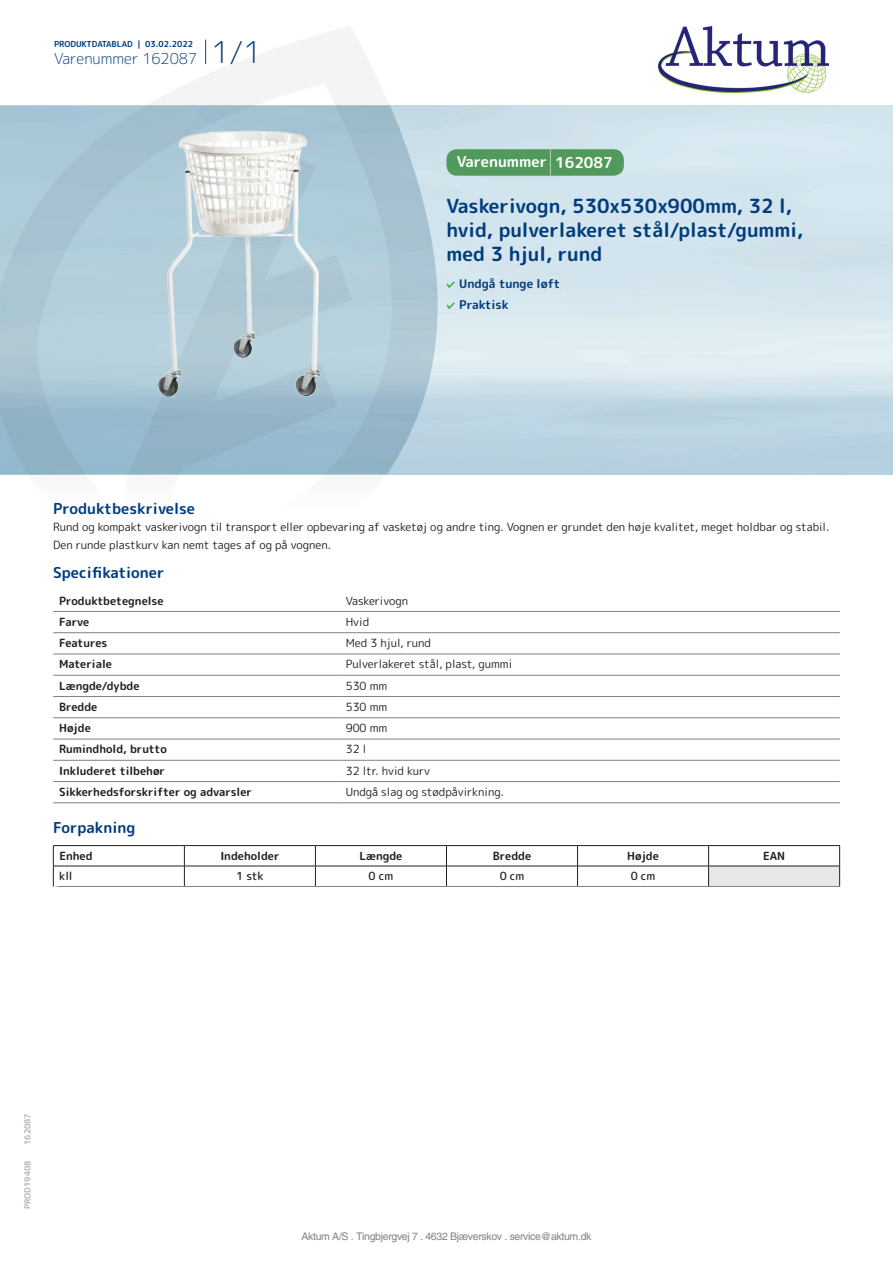
<style>
.page{position:relative;width:893px;height:1263px;background:#fff}
.page>*{position:absolute;margin:0;border:0;box-sizing:border-box;transform-origin:0 0}
.t1{font:700 19.5px/24px "Rounded Mplus 1 c";color:#013d7d}
.t2{font:700 15px "Rounded Mplus 1 c";color:#013d7d}
.t3{font:300 15px "Rounded Mplus 1 c";color:#013d7d}
.t4{font:700 15px "Rounded Mplus 1 c";color:#fff}
.t5{font:700 12px/21px "Rounded Mplus 1 c";color:#013d7d}
.t6{font:11.25px/18px "Rounded Mplus 1 c";color:#231f20}
.t7{font:700 11.25px "Rounded Mplus 1 c";color:#231f20}
.t8{font:500 11.25px "Rounded Mplus 1 c";color:#231f20}
.t9{font:10.5px "Helvetica";letter-spacing:-.03em;color:#808285}
.t10{font:700 10.5px "Rounded Mplus 1 c";color:#fff}
.t11{font:700 8.25px "Rounded Mplus 1 c";color:#013d7d}
.t12{font:700 8.25px "Rounded Mplus 1 c";color:#b2b3b7}
.s1{font-size:30px}
.s2{font-size:25.5px}
</style>
<div class="page">
<svg style="left:0;top:26px;width:439px;height:449px"></svg>
<svg style="left:0;top:106px;width:438px;height:368px;background:#a7c4d3"></svg>
<svg style="left:205px;top:40px;width:1px;height:24px"></svg>
<img style="left:156px;top:127px;width:166px;height:275px">
<hr style="left:53px;top:611px;width:287px;height:1px;background:#808285">
<hr style="left:340px;top:611px;width:500px;height:1px;background:#808285">
<hr style="left:53px;top:632px;width:287px;height:1px;background:#808285">
<hr style="left:340px;top:632px;width:500px;height:1px;background:#808285">
<hr style="left:53px;top:654px;width:287px;height:1px;background:#808285">
<hr style="left:340px;top:654px;width:500px;height:1px;background:#808285">
<hr style="left:53px;top:675px;width:287px;height:1px;background:#808285">
<hr style="left:340px;top:675px;width:500px;height:1px;background:#808285">
<hr style="left:53px;top:696px;width:287px;height:1px;background:#808285">
<hr style="left:340px;top:696px;width:500px;height:1px;background:#808285">
<hr style="left:53px;top:717px;width:287px;height:1px;background:#808285">
<hr style="left:340px;top:717px;width:500px;height:1px;background:#808285">
<hr style="left:53px;top:739px;width:287px;height:1px;background:#808285">
<hr style="left:340px;top:739px;width:500px;height:1px;background:#808285">
<hr style="left:53px;top:760px;width:287px;height:1px;background:#808285">
<hr style="left:340px;top:760px;width:500px;height:1px;background:#808285">
<hr style="left:53px;top:781px;width:287px;height:1px;background:#808285">
<hr style="left:340px;top:781px;width:500px;height:1px;background:#808285">
<hr style="left:53px;top:802px;width:287px;height:1px;background:#808285">
<hr style="left:340px;top:802px;width:500px;height:1px;background:#808285">
<div style="left:709px;top:866px;width:131px;height:20px;background:#e6e7e9"></div>
<hr style="left:53px;top:845px;width:131px;height:1px;background:#231f20">
<hr style="left:184px;top:845px;width:131px;height:1px;background:#231f20">
<hr style="left:315px;top:845px;width:131px;height:1px;background:#231f20">
<hr style="left:446px;top:845px;width:131px;height:1px;background:#231f20">
<hr style="left:577px;top:845px;width:132px;height:1px;background:#231f20">
<hr style="left:709px;top:845px;width:131px;height:1px;background:#231f20">
<hr style="left:53px;top:866px;width:131px;height:1px;background:#231f20">
<svg style="left:53px;top:846px;width:1px;height:40px"></svg>
<hr style="left:184px;top:866px;width:131px;height:1px;background:#231f20">
<svg style="left:184px;top:846px;width:1px;height:40px"></svg>
<hr style="left:315px;top:866px;width:131px;height:1px;background:#231f20">
<svg style="left:315px;top:846px;width:1px;height:40px"></svg>
<hr style="left:446px;top:866px;width:131px;height:1px;background:#231f20">
<svg style="left:446px;top:846px;width:1px;height:40px"></svg>
<hr style="left:577px;top:866px;width:132px;height:1px;background:#231f20">
<svg style="left:577px;top:846px;width:1px;height:40px"></svg>
<hr style="left:709px;top:866px;width:131px;height:1px;background:#231f20">
<svg style="left:708px;top:846px;width:1px;height:40px"></svg>
<svg style="left:839px;top:846px;width:1px;height:40px"></svg>
<hr style="left:53px;top:886px;width:131px;height:1px;background:#808285">
<hr style="left:184px;top:886px;width:131px;height:1px;background:#808285">
<hr style="left:315px;top:886px;width:131px;height:1px;background:#808285">
<hr style="left:446px;top:886px;width:131px;height:1px;background:#808285">
<hr style="left:577px;top:886px;width:132px;height:1px;background:#808285">
<hr style="left:709px;top:886px;width:131px;height:1px;background:#808285">
<svg style="left:446px;top:281px;width:9px;height:7px"></svg>
<svg style="left:446px;top:302px;width:9px;height:7px"></svg>
<div style="left:446px;top:149px;width:178px;height:27px;background:#52995c;border-radius:10px"></div>
<img style="left:658px;top:26px;width:170px;height:67px">
<p class="t11" style="left:54px;top:38px;width:141px">PRODUKTDATABLAD | 03.02.2022</p>
<h2 class="t3" style="left:54px;top:48px;width:209px">Varenummer 162087 <span class="s1">1/1</span></h2>
<h2 class="t4" style="left:457px;top:151px;width:157px">Varenummer <span class="s2">|</span> 162087</h2>
<h1 class="t1" style="left:446px;top:194px;width:358px">Vaskerivogn, 530x530x900mm, 32 l, hvid, pulverlakeret stål/plast/gummi, med 3 hjul, rund</h1>
<p class="t5" style="left:459px;top:273px;width:102px">Undgå tunge løft<br>Praktisk</p>
<h2 class="t2" style="left:53px;top:498px;width:143px">Produktbeskrivelse</h2>
<p class="t6" style="left:53px;top:517px;width:778px">Rund og kompakt vaskerivogn til transport eller opbevaring af vasketøj og andre ting. Vognen er grundet den høje kvalitet, meget holdbar og stabil.<br>Den runde plastkurv kan nemt tages af og på vognen.</p>
<h2 class="t2" style="left:53px;top:562px;width:113px">Specifikationer</h2>
<p class="t7" style="left:59px;top:592px;width:106px">Produktbetegnelse</p>
<p class="t6" style="left:346px;top:591px;width:64px">Vaskerivogn</p>
<p class="t7" style="left:59px;top:614px;width:32px">Farve</p>
<p class="t6" style="left:346px;top:613px;width:25px">Hvid</p>
<p class="t7" style="left:59px;top:635px;width:50px">Features</p>
<p class="t6" style="left:346px;top:634px;width:87px">Med 3 hjul, rund</p>
<p class="t7" style="left:59px;top:656px;width:54px">Materiale</p>
<p class="t6" style="left:346px;top:655px;width:168px">Pulverlakeret stål, plast, gummi</p>
<p class="t7" style="left:59px;top:678px;width:82px">Længde/dybde</p>
<p class="t6" style="left:346px;top:676px;width:43px">530 mm</p>
<p class="t7" style="left:59px;top:699px;width:40px">Bredde</p>
<p class="t6" style="left:346px;top:698px;width:43px">530 mm</p>
<p class="t7" style="left:59px;top:720px;width:33px">Højde</p>
<p class="t6" style="left:346px;top:719px;width:43px">900 mm</p>
<p class="t7" style="left:59px;top:741px;width:109px">Rumindhold, brutto</p>
<p class="t6" style="left:346px;top:740px;width:22px">32 l</p>
<p class="t7" style="left:59px;top:763px;width:107px">Inkluderet tilbehør</p>
<p class="t6" style="left:346px;top:762px;width:86px">32 ltr. hvid kurv</p>
<p class="t7" style="left:59px;top:784px;width:194px">Sikkerhedsforskrifter og advarsler</p>
<p class="t6" style="left:346px;top:783px;width:160px">Undgå slag og stødpåvirkning.</p>
<h2 class="t2" style="left:53px;top:817px;width:84px">Forpakning</h2>
<p class="t7" style="left:59px;top:848px;width:35px">Enhed</p>
<p class="t7" style="left:220px;top:848px;width:61px">Indeholder</p>
<p class="t7" style="left:359px;top:848px;width:44px">Længde</p>
<p class="t7" style="left:493px;top:848px;width:40px">Bredde</p>
<p class="t7" style="left:627px;top:848px;width:33px">Højde</p>
<p class="t7" style="left:763px;top:848px;width:24px">EAN</p>
<p class="t8" style="left:59px;top:868px;width:15px">kll</p>
<p class="t8" style="left:236px;top:868px;width:29px">1 stk</p>
<p class="t8" style="left:369px;top:868px;width:26px">0 cm</p>
<p class="t8" style="left:500px;top:868px;width:26px">0 cm</p>
<p class="t8" style="left:631px;top:868px;width:26px">0 cm</p>
<p class="t10" style="left:53px;top:882px;width:7px">*</p>
<p class="t12" style="left:22px;top:1145px;width:33px;rotate:-90deg">162087</p>
<p class="t12" style="left:22px;top:1209px;width:50px;rotate:-90deg">PROD19408</p>
<p class="t9" style="left:302px;top:1230px;width:291px">Aktum A/S . Tingbjergvej 7 . 4632 Bjæverskov . service@aktum.dk</p>
</div>
